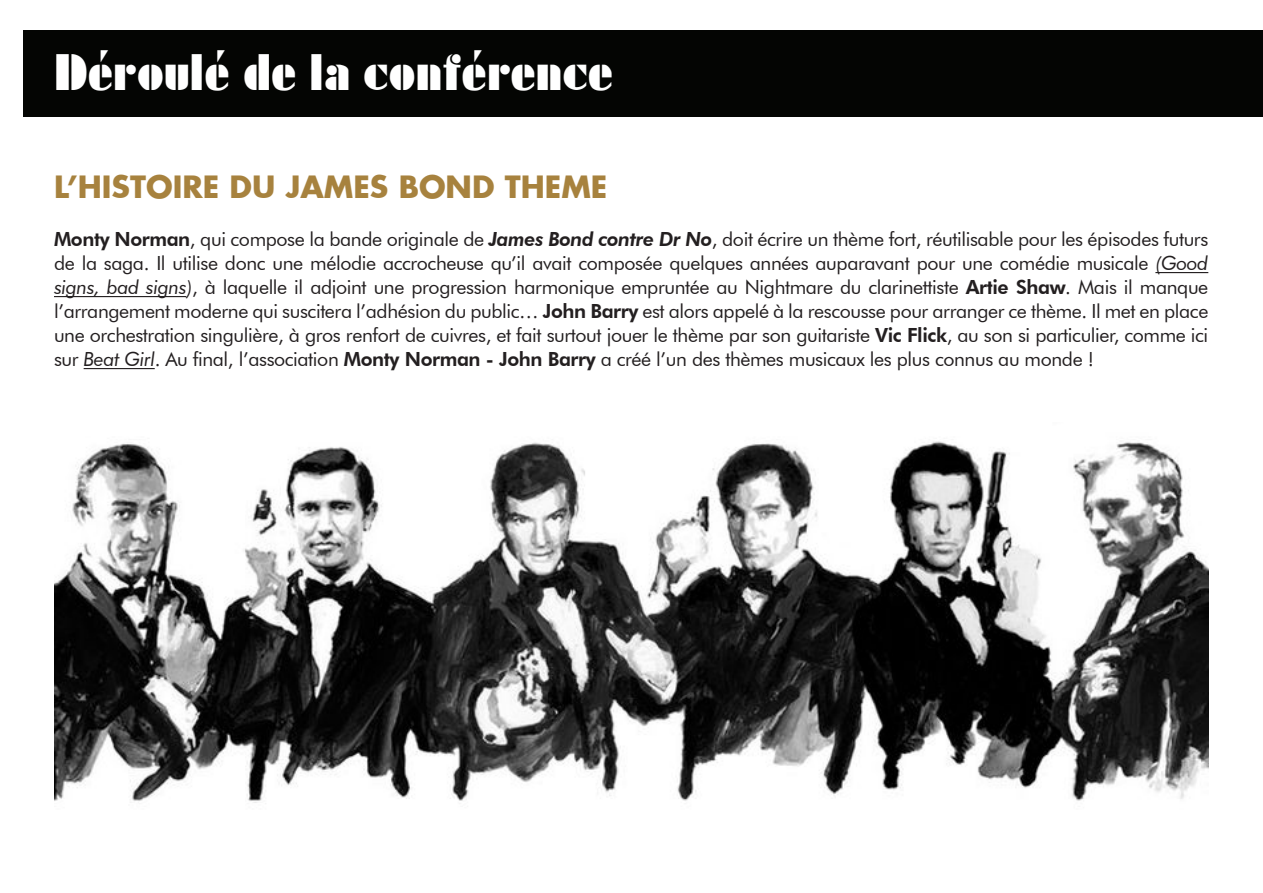
<style>
.page{position:relative;width:1263px;height:893px;background:#fff}
.page>*{position:absolute;margin:0;border:0;box-sizing:border-box;transform-origin:0 0}
.t1{font:900 45px "Futura";color:#fff}
.t2{font:700 30px "Futura";color:#a7823e}
.t3{font:19.5px/24px "Futura BT";letter-spacing:-.02em;color:#231f20;text-align:justify}
.s1{font-weight:800}
.s2{font-weight:800;font-style:italic}
.s3{font-style:italic}
</style>
<div class="page">
<div style="left:23px;top:30px;width:1240px;height:87px;background:#040503"></div>
<hr style="left:1155px;top:272px;width:53px;height:1px;background:#231f20">
<hr style="left:54px;top:296px;width:132px;height:1px;background:#231f20">
<hr style="left:84px;top:368px;width:71px;height:1px;background:#231f20">
<img style="left:54px;top:441px;width:1154px;height:362px">
<p class="t1" style="left:54px;top:34px;width:561px">Déroulé de la conférence</p>
<p class="t2" style="left:54px;top:166px;width:555px">L’HISTOIRE DU JAMES BOND THEME</p>
<p class="t3" style="left:54px;top:227px;width:1156px"><span class="s1">Monty Norman</span>, qui compose la bande originale de <span class="s2">James Bond contre Dr No</span>, doit écrire un thème fort, réutilisable pour les épisodes futurs de la saga. Il utilise donc une mélodie accrocheuse qu’il avait composée quelques années auparavant pour une comédie musicale <span class="s3">(Good signs, bad signs)</span>, à laquelle il adjoint une progression harmonique empruntée au Nightmare du clarinettiste <span class="s1">Artie Shaw</span>. Mais il manque l’arrangement moderne qui suscitera l’adhésion du public… <span class="s1">John Barry</span> est alors appelé à la rescousse pour arranger ce thème. Il met en place une orchestration singulière, à gros renfort de cuivres, et fait surtout jouer le thème par son guitariste <span class="s1">Vic Flick</span>, au son si particulier, comme ici sur <span class="s3">Beat Girl</span>. Au final, l’association <span class="s1">Monty Norman - John Barry</span> a créé l’un des thèmes musicaux les plus connus au monde !</p>
</div>
